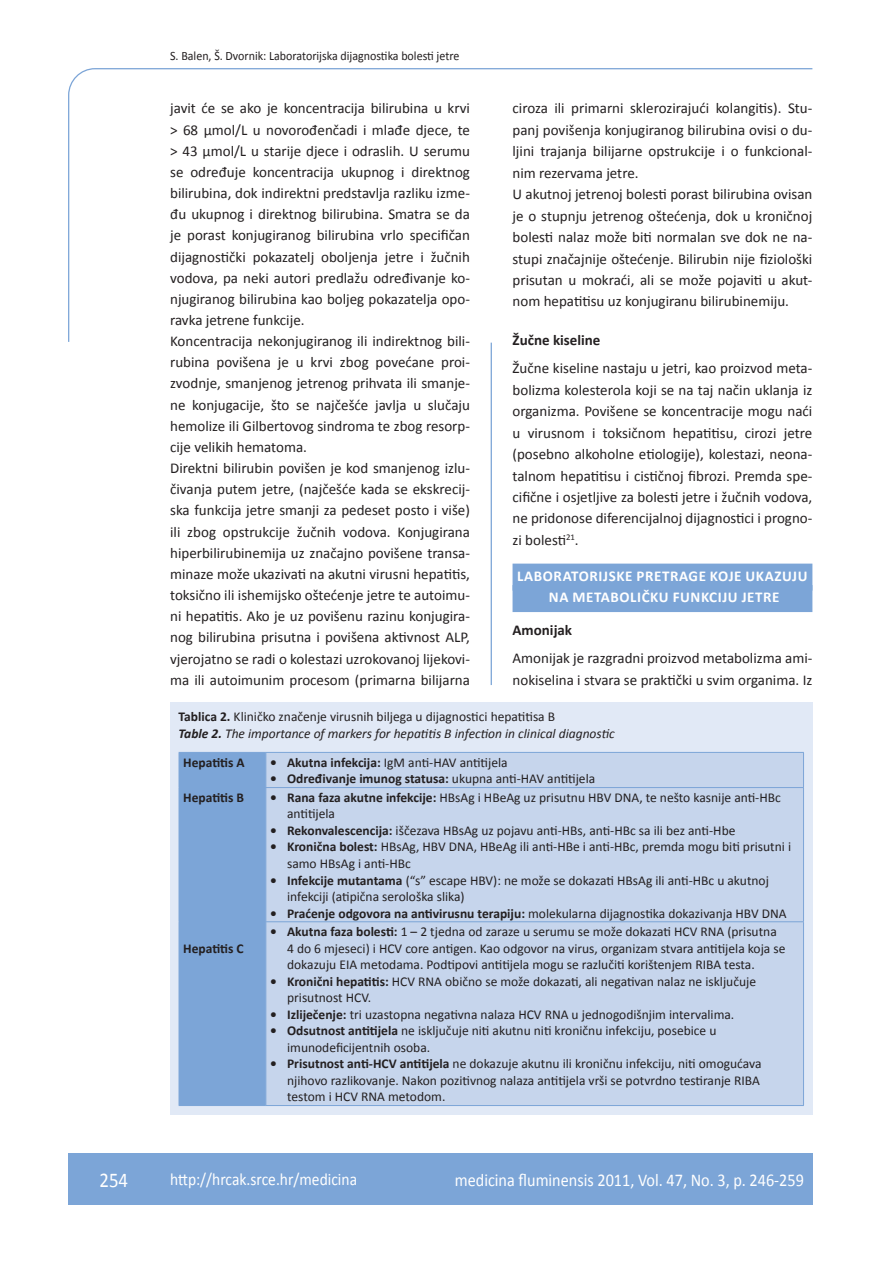
<style>
.page{position:relative;width:889px;height:1268px;background:#fff}
.page>*{position:absolute;margin:0;border:0;box-sizing:border-box;transform-origin:0 0}
.t1{font:21px "Calibri";color:#fff;scale:.9 1}
.t2{font:18px "Calibri";color:#fff;scale:.9 1}
.t3{font:17.25px "Calibri";color:#fff;scale:.9 1}
.osnovni_tekst{font:15px/21.1px "Calibri";color:#231f20;text-align:justify}
.naslov_ruler{font:700 15px "Calibri";letter-spacing:.04em;color:#fff}
.podnaslov{font:700 15px "Calibri";color:#231f20}
.tablica{font:13.5px/16.5px "Calibri";color:#231f20}
.potpis_slika{font:italic 13.5px/16.5px "Calibri";color:#231f20}
.tablica-2{font:700 13.5px "Calibri";color:#231f20}
.glava{font:12.75px "Calibri";color:#231f20;scale:.94 1}
.s1{font-weight:700;font-style:normal}
.s2{font-style:normal}
.s3{font-weight:700}
.s4{font-weight:400}
</style>
<div class="page">
<svg style="left:68px;top:68px;width:745px;height:274px"></svg>
<hr style="left:490px;top:342px;width:2px;height:343px;background:#7ca5d7">
<div style="left:68px;top:1152px;width:744px;height:51px;background:#7ca5d7"></div>
<div style="left:512px;top:563px;width:300px;height:27px;background:#7ca5d7"></div>
<div style="left:512px;top:585px;width:300px;height:27px;background:#7ca5d7"></div>
<div style="left:170px;top:702px;width:642px;height:412px;background:#e1e9f6"></div>
<div style="left:180px;top:752px;width:85px;height:352px;background:#7ca5d7"></div>
<div style="left:266px;top:752px;width:537px;height:352px;background:#c6d5ec"></div>
<hr style="left:179px;top:751px;width:87px;height:1px;background:#7ca5d7">
<hr style="left:179px;top:752px;width:1px;height:35px;background:#7ca5d7">
<hr style="left:266px;top:751px;width:538px;height:1px;background:#7ca5d7">
<hr style="left:265px;top:752px;width:1px;height:35px;background:#7ca5d7">
<hr style="left:803px;top:752px;width:1px;height:35px;background:#7ca5d7">
<hr style="left:179px;top:787px;width:87px;height:1px;background:#7ca5d7">
<hr style="left:179px;top:787px;width:1px;height:134px;background:#7ca5d7">
<hr style="left:266px;top:787px;width:538px;height:1px;background:#7ca5d7">
<hr style="left:265px;top:787px;width:1px;height:134px;background:#7ca5d7">
<hr style="left:803px;top:787px;width:1px;height:134px;background:#7ca5d7">
<hr style="left:179px;top:921px;width:87px;height:1px;background:#7ca5d7">
<hr style="left:179px;top:922px;width:1px;height:182px;background:#7ca5d7">
<hr style="left:266px;top:921px;width:538px;height:1px;background:#7ca5d7">
<hr style="left:265px;top:922px;width:1px;height:182px;background:#7ca5d7">
<hr style="left:803px;top:922px;width:1px;height:182px;background:#7ca5d7">
<hr style="left:179px;top:1104px;width:87px;height:1px;background:#7ca5d7">
<hr style="left:266px;top:1104px;width:538px;height:1px;background:#7ca5d7">
<p class="glava" style="left:170px;top:47px;width:309px">S. Balen, Š. Dvornik: Laboratorijska dijagnostika bolesti jetre</p>
<p class="osnovni_tekst" style="left:512px;top:97px;width:301px">ciroza ili primarni sklerozirajući kolangitis). Stu&shy;panj povišenja konjugiranog bilirubina ovisi o du&shy;ljini trajanja bilijarne opstrukcije i o funkcional&shy;nim rezervama jetre.</p>
<p class="osnovni_tekst" style="left:512px;top:183px;width:301px">U akutnoj jetrenoj bolesti porast bilirubina ovisan je o stupnju jetrenog oštećenja, dok u kroničnoj bolesti nalaz može biti normalan sve dok ne na&shy;stupi značajnije oštećenje. Bilirubin nije fiziološki prisutan u mokraći, ali se može pojaviti u akut&shy;nom hepatitisu uz konjugiranu bilirubinemiju.</p>
<p class="podnaslov" style="left:512px;top:330px;width:89px">Žučne kiseline</p>
<p class="osnovni_tekst" style="left:512px;top:357px;width:301px">Žučne kiseline nastaju u jetri, kao proizvod meta&shy;bolizma kolesterola koji se na taj način uklanja iz organizma. Povišene se koncentracije mogu naći u virusnom i toksičnom hepatitisu, cirozi jetre (posebno alkoholne etiologije), kolestazi, neona&shy;talnom hepatitisu i cističnoj fibrozi. Premda spe&shy;cifične i osjetljive za bolesti jetre i žučnih vodova, ne pridonose diferencijalnoj dijagnostici i progno&shy;zi bolesti<sup>21</sup>.</p>
<p class="naslov_ruler" style="left:517px;top:566px;width:292px">LABORATORIJSKE PRETRAGE KOJE UKAZUJU</p>
<p class="naslov_ruler" style="left:549px;top:588px;width:232px">NA METABOLIČKU FUNKCIJU JETRE</p>
<p class="podnaslov" style="left:512px;top:620px;width:61px">Amonijak</p>
<p class="osnovni_tekst" style="left:512px;top:646px;width:301px">Amonijak je razgradni proizvod metabolizma ami&shy;nokiselina i stvara se praktički u svim organima. Iz</p>
<p class="potpis_slika" style="left:179px;top:707px;width:438px"><span class="s1">Tablica 2.</span> <span class="s2">Kliničko značenje virusnih biljega u dijagnostici hepatitisa B<br></span><span class="s3">Table 2.</span> The importance of markers for hepatitis B infection in clinical diagnostic</p>
<p class="tablica-2" style="left:183px;top:753px;width:63px">Hepatitis A</p>
<p class="tablica" style="left:270px;top:753px;width:239px"><span class="s3">• Akutna infekcija:</span> IgM anti-HAV antitijela</p>
<p class="tablica-2" style="left:270px;top:770px;width:327px">• Određivanje imunog statusa: <span class="s4">ukupna anti-HAV antitijela</span></p>
<p class="tablica-2" style="left:183px;top:789px;width:62px">Hepatitis B</p>
<p class="tablica" style="left:287px;top:788px;width:495px;text-indent:-17px"><span class="s3">• Rana faza akutne infekcije:</span> HBsAg i HBeAg uz prisutnu HBV DNA, te nešto kasnije anti-HBc antitijela</p>
<p class="tablica" style="left:270px;top:821px;width:467px"><span class="s3">• Rekonvalescencija:</span> iščezava HBsAg uz pojavu anti-HBs, anti-HBc sa ili bez anti-Hbe</p>
<p class="tablica" style="left:287px;top:838px;width:505px;text-indent:-17px"><span class="s3">• Kronična bolest:</span> HBsAg, HBV DNA, HBeAg ili anti-HBe i anti-HBc, premda mogu biti prisutni i samo HBsAg i anti-HBc</p>
<p class="tablica" style="left:287px;top:871px;width:483px;text-indent:-17px"><span class="s3">• Infekcije mutantama</span> (“s” escape HBV): ne može se dokazati HBsAg ili anti-HBc u akutnoj infekciji (atipična serološka slika)</p>
<p class="tablica" style="left:270px;top:904px;width:518px"><span class="s3">• Praćenje odgovora na antivirusnu terapiju:</span> molekularna dijagnostika dokazivanja HBV DNA</p>
<p class="tablica-2" style="left:183px;top:939px;width:62px">Hepatitis C</p>
<p class="osnovni_tekst" style="left:170px;top:97px;width:301px">javit će se ako je koncentracija bilirubina u krvi &gt; 68 μmol/L u novorođenčadi i mlađe djece, te &gt; 43 μmol/L u starije djece i odraslih. U serumu se određuje koncentracija ukupnog i direktnog bilirubina, dok indirektni predstavlja razliku izme&shy;đu ukupnog i direktnog bilirubina. Smatra se da je porast konjugiranog bilirubina vrlo specifičan dijagnostički pokazatelj oboljenja jetre i žučnih vodova, pa neki autori predlažu određivanje ko&shy;njugiranog bilirubina kao boljeg pokazatelja opo&shy;ravka jetrene funkcije.</p>
<p class="osnovni_tekst" style="left:170px;top:330px;width:301px">Koncentracija nekonjugiranog ili indirektnog bili&shy;rubina povišena je u krvi zbog povećane proi&shy;zvodnje, smanjenog jetrenog prihvata ili smanje&shy;ne konjugacije, što se najčešće javlja u slučaju hemolize ili Gilbertovog sindroma te zbog resorp&shy;cije velikih hematoma.</p>
<p class="osnovni_tekst" style="left:170px;top:457px;width:301px">Direktni bilirubin povišen je kod smanjenog izlu&shy;čivanja putem jetre, (najčešće kada se ekskrecij&shy;ska funkcija jetre smanji za pedeset posto i više) ili zbog opstrukcije žučnih vodova. Konjugirana hiperbilirubinemija uz značajno povišene transa&shy;minaze može ukazivati na akutni virusni hepatitis, toksično ili ishemijsko oštećenje jetre te autoimu&shy;ni hepatitis. Ako je uz povišenu razinu konjugira&shy;nog bilirubina prisutna i povišena aktivnost ALP, vjerojatno se radi o kolestazi uzrokovanoj lijekovi&shy;ma ili autoimunim procesom (primarna bilijarna</p>
<p class="tablica" style="left:287px;top:922px;width:500px;text-indent:-17px"><span class="s3">• Akutna faza bolesti:</span> 1 – 2 tjedna od zaraze u serumu se može dokazati HCV RNA (prisutna<br>4 do 6 mjeseci) i HCV core antigen. Kao odgovor na virus, organizam stvara antitijela koja se dokazuju EIA metodama. Podtipovi antitijela mogu se razlučiti korištenjem RIBA testa.</p>
<p class="tablica" style="left:287px;top:972px;width:470px;text-indent:-17px"><span class="s3">• Kronični hepatitis:</span> HCV RNA obično se može dokazati, ali negativan nalaz ne isključuje prisutnost HCV.</p>
<p class="tablica" style="left:270px;top:1005px;width:466px"><span class="s3">• Izliječenje:</span> tri uzastopna negativna nalaza HCV RNA u jednogodišnjim intervalima.</p>
<p class="tablica" style="left:287px;top:1021px;width:431px;text-indent:-17px"><span class="s3">• Odsutnost antitijela</span> ne isključuje niti akutnu niti kroničnu infekciju, posebice u imunodeficijentnih osoba.</p>
<p class="tablica" style="left:287px;top:1054px;width:476px;text-align:justify;text-indent:-17px"><span class="s3">• Prisutnost anti-HCV antitijela</span> ne dokazuje akutnu ili kroničnu infekciju, niti omogućava njihovo razlikovanje. Nakon pozitivnog nalaza antitijela vrši se potvrdno testiranje RIBA testom i HCV RNA metodom.</p>
<p class="t1" style="left:99px;top:1166px;width:33px">254</p>
<p class="t3" style="left:170px;top:1167px;width:209px">http://hrcak.srce.hr/medicina</p>
<p class="t2" style="left:455px;top:1168px;width:389px">medicina fluminensis 2011, Vol. 47, No. 3, p. 246-259</p>
</div>
